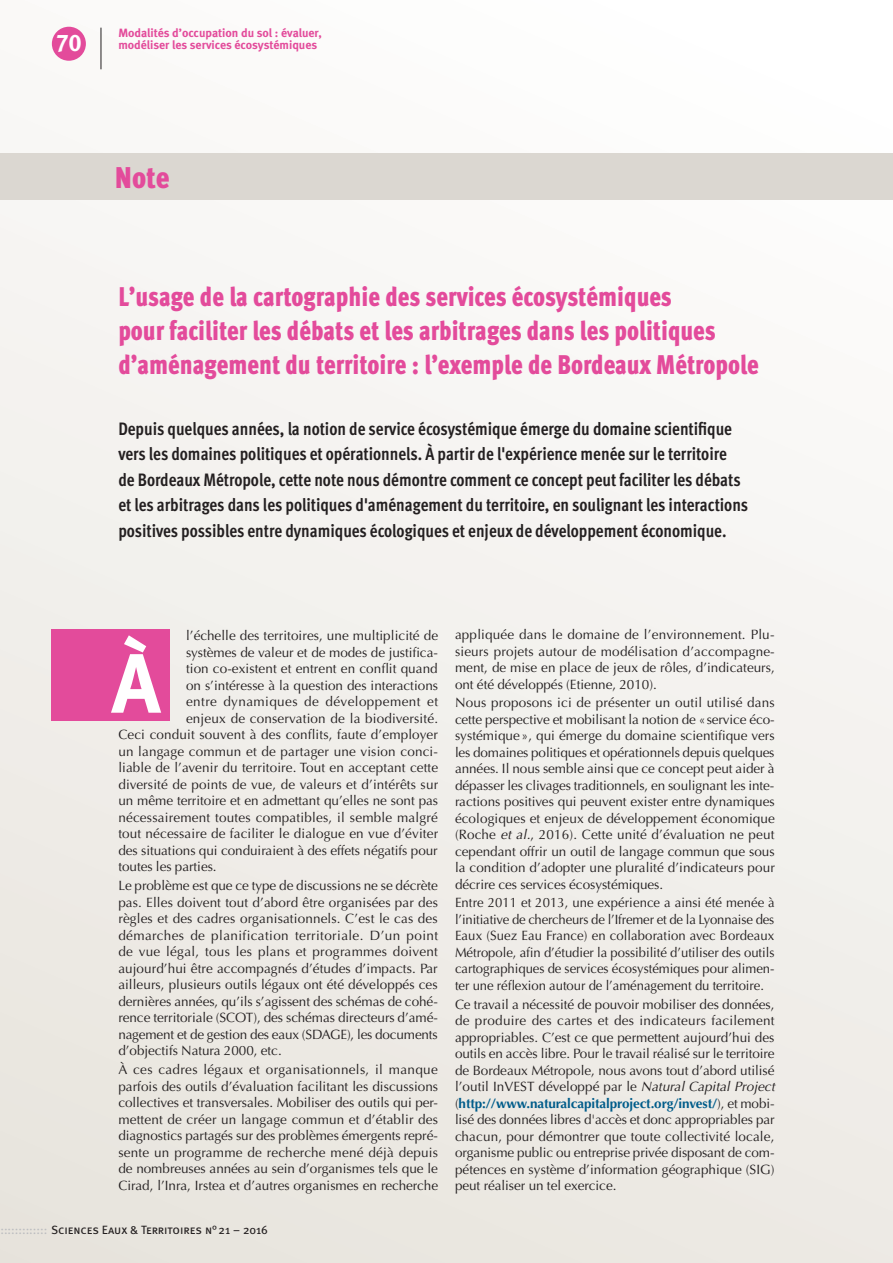
<style>
.page{position:relative;width:893px;height:1263px;background:#fff}
.page>*{position:absolute;margin:0;border:0;box-sizing:border-box;transform-origin:0 0}
.t1{font:84px "Meta Bold LF Caps";color:#fff}
.t2{font:900 30px "Meta Cond OT";color:#e34b9b}
.t3{font:900 27px/34px "Meta Cond OT";color:#e34b9b;scale:.94 1}
.t4{font:24px "Meta Bold Caps Expert";color:#fff}
.t5{font:700 18px/25.5px "Meta Cond OT";color:#231f20}
.t6{font:13.5px/16.5px "Optima";color:#231f20;text-align:justify}
.t7{font:13.5px "Optima";letter-spacing:.03em;color:#231f20}
.t8{font:700 12px "Meta";color:#e34b9b}
.t9{font:12px "Meta Book Caps";letter-spacing:-.005em;color:#231f20}
.s1{color:#bcbdc0}
.s2{font-style:italic}
.s3{font-weight:700;color:#005c8a}
</style>
<div class="page">
<div style="left:0;top:0;width:893px;height:1263px;background:linear-gradient(to bottom,#fdfdfc,#eae6e0)"></div>
<div style="left:51px;top:629px;width:118px;height:92px;background:#e34b9b"></div>
<div style="left:0;top:153px;width:893px;height:46px;background:#dbd7d1"></div>
<div style="left:52px;top:27px;width:34px;height:34px;background:#e34b9b;border-radius:50%"></div>
<hr style="left:101px;top:28px;width:1px;height:41px;background:#231f20">
<p class="t8" style="left:118px;top:25px;width:205px">Modalités d’occupation du sol : évaluer,</p>
<h3 class="t4" style="left:56px;top:28px;width:27px">70</h3>
<p class="t8" style="left:118px;top:37px;width:200px">modéliser les services écosystémiques</p>
<h2 class="t2" style="left:115px;top:158px;width:56px">Note</h2>
<h3 class="t3" style="left:118px;top:280px;width:683px">L’usage de la cartographie des services écosystémiques<br>pour faciliter les débats et les arbitrages dans les politiques d’aménagement du territoire : l’exemple de Bordeaux Métropole</h3>
<p class="t5" style="left:118px;top:416px;width:631px">Depuis quelques années, la notion de service écosystémique émerge du domaine scientifique vers les domaines politiques et opérationnels. À partir de l'expérience menée sur le territoire<br>de Bordeaux Métropole, cette note nous démontre comment ce concept peut faciliter les débats et les arbitrages dans les politiques d'aménagement du territoire, en soulignant les interactions positives possibles entre dynamiques écologiques et enjeux de développement économique.</p>
<p class="t6" style="left:186px;top:627px;width:254px">l’échelle des territoires, une multiplicité de</p>
<p class="t6" style="left:186px;top:644px;width:253px">systèmes de valeur et de modes de justifica-</p>
<p class="t6" style="left:186px;top:660px;width:253px">tion co-existent et entrent en conflit quand</p>
<p class="t6" style="left:186px;top:677px;width:254px">on s’intéresse à la question des interactions</p>
<p class="t7" style="left:186px;top:694px;width:254px">entre dynamiques de développement et</p>
<p class="t6" style="left:186px;top:710px;width:254px">enjeux de conservation de la biodiversité.</p>
<p class="t6" style="left:118px;top:726px;width:321px">Ceci conduit souvent à des conflits, faute d’employer</p>
<p class="t6" style="left:118px;top:743px;width:321px">un langage commun et de partager une vision conci-</p>
<p class="t6" style="left:118px;top:759px;width:321px">liable de l’avenir du territoire. Tout en acceptant cette</p>
<p class="t6" style="left:118px;top:776px;width:321px">diversité de points de vue, de valeurs et d’intérêts sur</p>
<p class="t6" style="left:118px;top:792px;width:321px">un même territoire et en admettant qu’elles ne sont pas</p>
<p class="t6" style="left:118px;top:809px;width:321px">nécessairement toutes compatibles, il semble malgré</p>
<p class="t6" style="left:118px;top:825px;width:321px">tout nécessaire de faciliter le dialogue en vue d’éviter</p>
<p class="t6" style="left:118px;top:842px;width:321px">des situations qui conduiraient à des effets négatifs pour</p>
<p class="t6" style="left:118px;top:858px;width:100px">toutes les parties.</p>
<p class="t6" style="left:118px;top:877px;width:321px">Le problème est que ce type de discussions ne se décrète pas. Elles doivent tout d’abord être organisées par des règles et des cadres organisationnels. C’est le cas des démarches de planification territoriale. D’un point de vue légal, tous les plans et programmes doivent aujourd’hui être accompagnés d’études d’impacts. Par ailleurs, plusieurs outils légaux ont été développés ces dernières années, qu’ils s’agissent des schémas de cohé&shy;rence territoriale (SCOT), des schémas directeurs d’amé&shy;nagement et de gestion des eaux (SDAGE), les documents d’objectifs Natura 2000, etc.</p>
<p class="t6" style="left:118px;top:1061px;width:321px">À ces cadres légaux et organisationnels, il manque parfois des outils d’évaluation facilitant les discussions collectives et transversales. Mobiliser des outils qui per&shy;mettent de créer un langage commun et d’établir des diagnostics partagés sur des problèmes émergents repré&shy;sente un programme de recherche mené déjà depuis de nombreuses années au sein d’organismes tels que le Cirad, l’Inra, Irstea et d’autres organismes en recherche</p>
<h1 class="t1" style="left:112px;top:633px;width:50px">À</h1>
<p class="t9" style="left:0;top:1223px;width:269px"><span class="s1">:::::::::::::</span> Sciences Eaux &amp; Territoires n°21 – 2016</p>
<p class="t6" style="left:455px;top:626px;width:321px">appliquée dans le domaine de l’environnement. Plu&shy;sieurs projets autour de modélisation d’accompagne&shy;ment, de mise en place de jeux de rôles, d’indicateurs, ont été développés (Etienne, 2010).</p>
<p class="t6" style="left:455px;top:694px;width:321px">Nous proposons ici de présenter un outil utilisé dans cette perspective et mobilisant la notion de «service éco&shy;systémique », qui émerge du domaine scientifique vers les domaines politiques et opérationnels depuis quelques années. Il nous semble ainsi que ce concept peut aider à dépasser les clivages traditionnels, en soulignant les inte&shy;ractions positives qui peuvent exister entre dynamiques écologiques et enjeux de développement économique (Roche <span class="s2">et al.</span>, 2016). Cette unité d’évaluation ne peut cependant offrir un outil de langage commun que sous la condition d’adopter une pluralité d’indicateurs pour décrire ces services écosystémiques.</p>
<p class="t6" style="left:455px;top:895px;width:321px">Entre 2011 et 2013, une expérience a ainsi été menée à l’initiative de chercheurs de l’Ifremer et de la Lyonnaise des Eaux (Suez Eau France) en collaboration avec Bordeaux Métropole, afin d’étudier la possibilité d’utiliser des outils cartographiques de services écosystémiques pour alimen&shy;ter une réflexion autour de l’aménagement du territoire.</p>
<p class="t6" style="left:455px;top:996px;width:321px">Ce travail a nécessité de pouvoir mobiliser des données, de produire des cartes et des indicateurs facilement appropriables. C’est ce que permettent aujourd’hui des outils en accès libre. Pour le travail réalisé sur le territoire de Bordeaux Métropole, nous avons tout d’abord utilisé l’outil InVEST développé par le <span class="s2">Natural Capital Project </span>(<span class="s3">http://www.naturalcapitalproject.org/invest/</span>), et mobi&shy;lisé des données libres d'accès et donc appropriables par chacun, pour démontrer que toute collectivité locale, organisme public ou entreprise privée disposant de com&shy;pétences en système d’information géographique (SIG) peut réaliser un tel exercice.</p>
</div>
